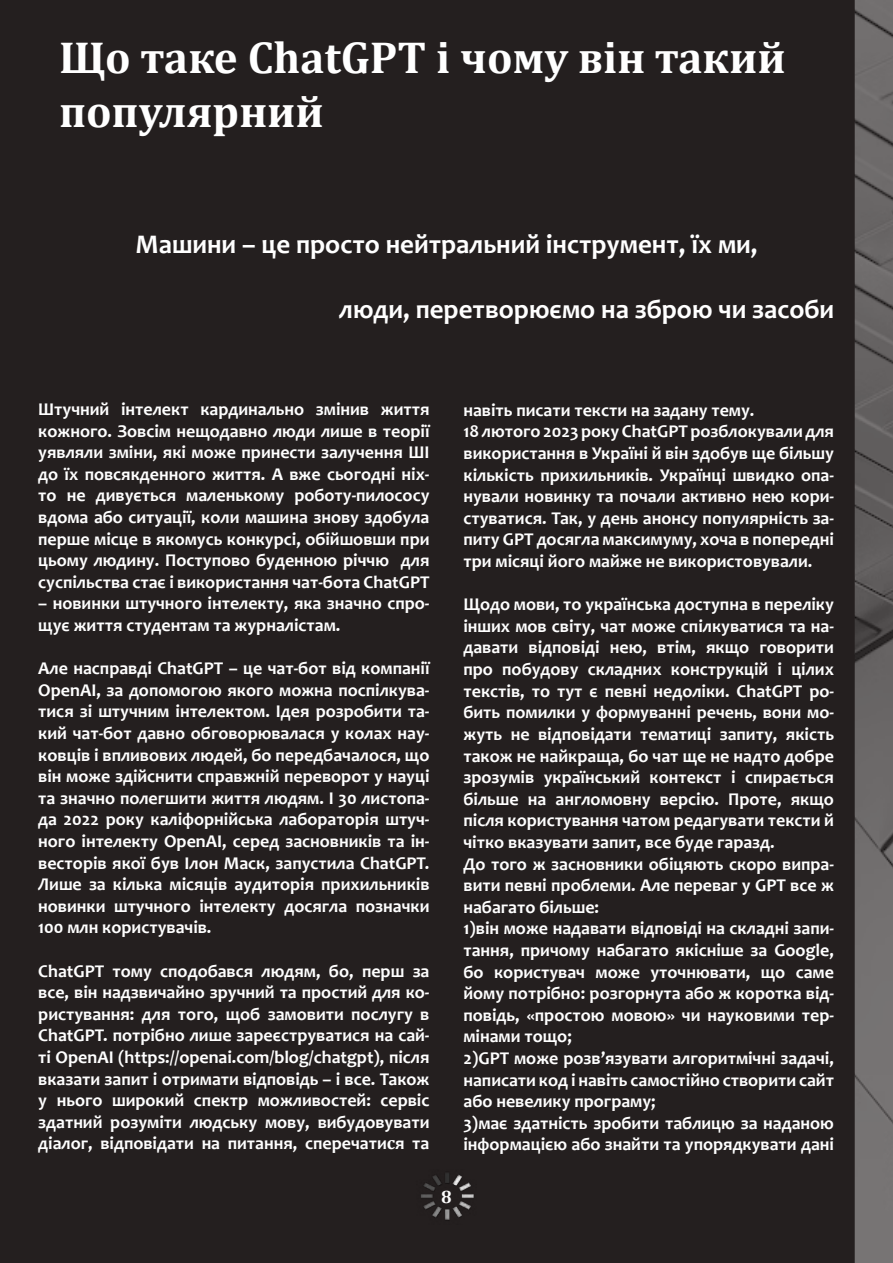
<style>
.page{position:relative;width:893px;height:1263px;background:#fff}
.page>*{position:absolute;margin:0;border:0;box-sizing:border-box;transform-origin:0 0}
.t1{font:700 45px/54px "Cambria";color:#fff}
.t2{font:700 27px "Candara";color:#fff}
.t3{font:700 18px/21.6px "Candara";color:#fff;text-align:justify}
.t4{font:700 18px "Cambria";color:#fff}
.s1{font-family:"Cambria"}
</style>
<div class="page">
<svg style="left:855px;top:0;width:38px;height:1263px;background:#696666"></svg>
<div style="left:1px;top:1px;width:853px;height:1261px;background:#241f1f"></div>
<img style="left:421px;top:1173px;width:53px;height:48px">
<h1 class="t1" style="left:59px;top:29px;width:728px">Що таке ChatGPT і чому він такий популярний</h1>
<h2 class="t2" style="left:136px;top:227px;width:624px">Машини – це просто нейтральний інструмент, їх ми,</h2>
<h2 class="t2" style="left:339px;top:292px;width:496px">люди, перетворюємо на зброю чи засоби</h2>
<p class="t3" style="left:38px;top:398px;width:393px">Штучний інтелект кардинально змінив життя кожного. Зовсім нещодавно люди лише в теорії уявляли зміни, які може принести залучення ШІ до їх повсякденного життя. А вже сьогодні ніх&shy;то не дивується маленькому роботу-пилососу вдома або ситуації, коли машина знову здобула перше місце в якомусь конкурсі, обійшовши при цьому людину. Поступово буденною річчю для суспільства стає і використання чат-бота ChatGPT</p>
<p class="t3" style="left:38px;top:592px;width:393px">– новинки штучного інтелекту, яка значно спро&shy;щує життя студентам та журналістам.</p>
<p class="t3" style="left:38px;top:657px;width:393px">Але насправді ChatGPT – це чат-бот від компанії OpenAI, за допомогою якого можна поспілкува&shy;тися зі штучним інтелектом. Ідея розробити та&shy;кий чат-бот давно обговорювалася у колах нау&shy;ковців і впливових людей, бо передбачалося, що він може здійснити справжній переворот у науці та значно полегшити життя людям. І 30 листопа&shy;да 2022 року каліфорнійська лабораторія штуч&shy;ного інтелекту OpenAI, серед засновників та ін&shy;весторів якої був Ілон Маск, запустила ChatGPT.<br>Лише за кілька місяців аудиторія прихильників новинки штучного інтелекту досягла позначки 100 млн користувачів.</p>
<p class="t3" style="left:38px;top:960px;width:393px">ChatGPT тому сподобався людям, бо, перш за все, він надзвичайно зручний та простий для ко&shy;ристування: для того, щоб замовити послугу в ChatGPT. потрібно лише зареєструватися на сай&shy;ті OpenAI (https://openai.com/blog/chatgpt), після вказати запит і отримати відповідь – і все. Також у нього широкий спектр можливостей: сервіс здатний розуміти людську мову, вибудовувати діалог, відповідати на питання, сперечати<span class="s1">с</span>я та</p>
<p class="t3" style="left:463px;top:399px;width:372px;text-align:left">навіть писати тексти на задану тему.<br>18 лютого 2023 року ChatGPT розблокували для використання в Україні й він здобув ще більшу кількість прихильників. Українці швидко опа&shy;нували новинку та почали активно нею кори&shy;стуватися. Так, у день анонсу популярність за&shy;питу GPT досягла максимуму, хоча в попередні три місяці його майже не використовували.</p>
<p class="t3" style="left:463px;top:593px;width:372px;text-align:left">Щодо мови, то українська доступна в переліку інших мов світу, чат може спілкуватися та на&shy;давати відповіді нею, втім, якщо говорити про побудову складних конструкцій і цілих текстів, то тут є певні недоліки. ChatGPT ро&shy;бить помилки у формуванні речень, вони мо&shy;жуть не відповідати тематиці запиту, якість також не найкраща, бо чат ще не надто добре зрозумів український контекст і спирається більше на англомовну версію. Проте, якщо після користування чатом редагувати тексти й чітко вказувати запит, все буде гаразд.<br>До того ж засновники обіцяють скоро випра&shy;вити певні проблеми. Але переваг у GPT все ж набагато більше:<br>1)він може надавати відповіді на складні запи&shy;тання, причому набагато якісніше за Google, бо користувач може уточнювати, що саме йому потрібно: розгорнута або ж коротка від&shy;повідь, «простою мовою» чи науковими тер&shy;мінами тощо;<br>2)GPT може розв’язувати алгоритмічні задачі, написати код і навіть самостійно створити сайт або невелику програму;<br>3)має здатність зробити таблицю за наданою інформацією або знайти та упорядкувати дані</p>
<p class="t4" style="left:441px;top:1184px;width:12px">8</p>
</div>
